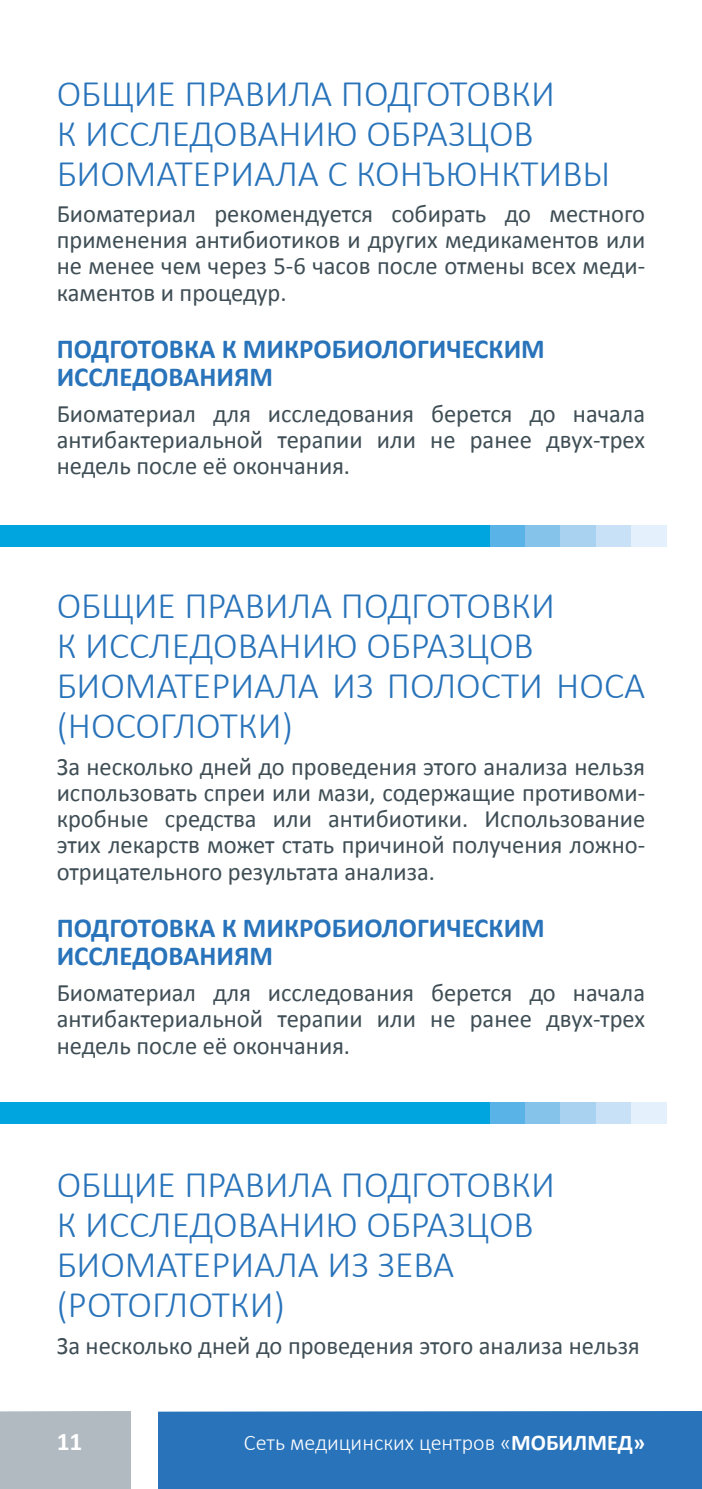
<style>
.page{position:relative;width:702px;height:1489px;background:#fff}
.page>*{position:absolute;margin:0;border:0;box-sizing:border-box;transform-origin:0 0}
.t1{font:300 37.5px/40px "Calibri";color:#2873ba}
.t2{font:700 27.5px/27.5px "Calibri";color:#2873ba}
.t3{font:700 25.5px "Calibri";color:#fff}
.t4{font:25px/26.2px "Calibri";color:#3f4e55;text-align:justify}
.t5{font:300 22.5px "Calibri";color:#fff}
.s1{font-weight:700}
</style>
<div class="page">
<div style="left:0;top:525px;width:505px;height:21px;background:#00a5df"></div>
<div style="left:631px;top:525px;width:35px;height:21px;background:#e4f0fb"></div>
<div style="left:595px;top:525px;width:36px;height:21px;background:#c8e1f6"></div>
<div style="left:560px;top:525px;width:35px;height:21px;background:#a9d2f1"></div>
<div style="left:524px;top:525px;width:36px;height:21px;background:#86c3eb"></div>
<div style="left:489px;top:525px;width:35px;height:21px;background:#5ab3e6"></div>
<div style="left:0;top:1102px;width:505px;height:21px;background:#00a5df"></div>
<div style="left:631px;top:1102px;width:35px;height:21px;background:#e4f0fb"></div>
<div style="left:595px;top:1102px;width:36px;height:21px;background:#c8e1f6"></div>
<div style="left:560px;top:1102px;width:35px;height:21px;background:#a9d2f1"></div>
<div style="left:524px;top:1102px;width:36px;height:21px;background:#86c3eb"></div>
<div style="left:489px;top:1102px;width:35px;height:21px;background:#5ab3e6"></div>
<div style="left:158px;top:1411px;width:544px;height:77px;background:#2873ba"></div>
<div style="left:0;top:1410px;width:147px;height:78px;background:#b1bac0"></div>
<div style="left:131px;top:1410px;width:26px;height:78px;background:#fff"></div>
<h1 class="t1" style="left:57px;top:73px;width:555px">ОБЩИЕ ПРАВИЛА ПОДГОТОВКИ<br>К ИССЛЕДОВАНИЮ ОБРАЗЦОВ<br>БИОМАТЕРИАЛА С КОНЪЮНКТИВЫ</h1>
<p class="t4" style="left:57px;top:200px;width:590px">Биоматериал рекомендуется собирать до местного применения антибиотиков и других медикаментов или не менее чем через 5-6 часов после отмены всех меди&shy;каментов и процедур.</p>
<p class="t2" style="left:57px;top:334px;width:489px">ПОДГОТОВКА К МИКРОБИОЛОГИЧЕСКИМ<br>ИССЛЕДОВАНИЯМ</p>
<p class="t4" style="left:57px;top:400px;width:590px">Биоматериал для исследования берется до начала антибактериальной терапии или не ранее двух-трех недель после её окончания.</p>
<h1 class="t1" style="left:57px;top:585px;width:590px">ОБЩИЕ ПРАВИЛА ПОДГОТОВКИ<br>К ИССЛЕДОВАНИЮ ОБРАЗЦОВ<br>БИОМАТЕРИАЛА ИЗ ПОЛОСТИ НОСА (НОСОГЛОТКИ)</h1>
<p class="t4" style="left:57px;top:752px;width:590px">За несколько дней до проведения этого анализа нельзя использовать спреи или мази, содержащие противоми&shy;кробные средства или антибиотики. Использование этих лекарств может стать причиной получения ложно&shy;отрицательного результата анализа.</p>
<p class="t2" style="left:57px;top:913px;width:489px">ПОДГОТОВКА К МИКРОБИОЛОГИЧЕСКИМ<br>ИССЛЕДОВАНИЯМ</p>
<p class="t4" style="left:57px;top:978px;width:590px">Биоматериал для исследования берется до начала антибактериальной терапии или не ранее двух-трех недель после её окончания.</p>
<h1 class="t1" style="left:57px;top:1164px;width:499px">ОБЩИЕ ПРАВИЛА ПОДГОТОВКИ<br>К ИССЛЕДОВАНИЮ ОБРАЗЦОВ<br>БИОМАТЕРИАЛА ИЗ ЗЕВА (РОТОГЛОТКИ)</h1>
<p class="t4" style="left:57px;top:1331px;width:584px">За несколько дней до проведения этого анализа нельзя</p>
<p class="t3" style="left:57px;top:1423px;width:27px">11</p>
<p class="t5" style="left:244px;top:1428px;width:403px">Сеть медицинских центров «<span class="s1">МОБИЛМЕД»</span></p>
</div>
